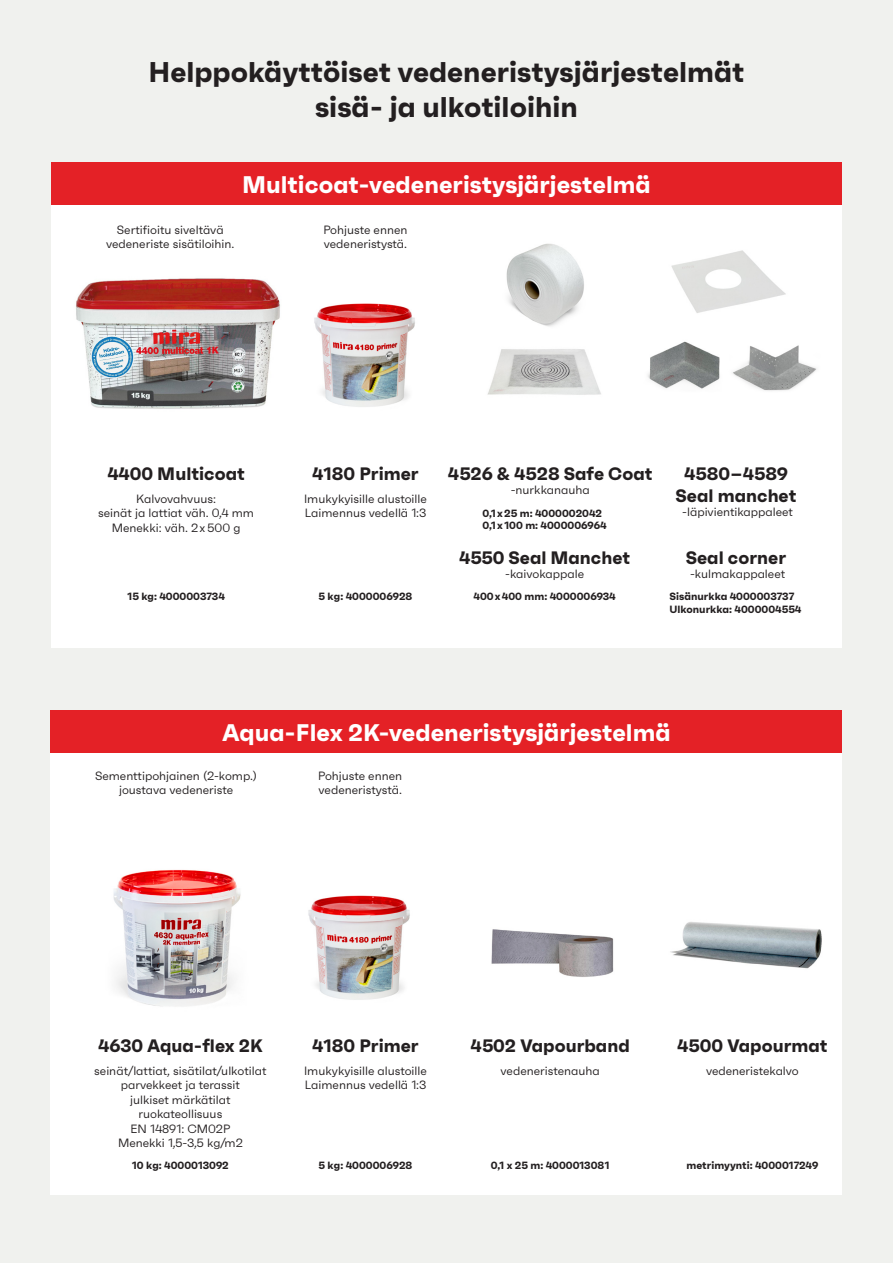
<style>
.page{position:relative;width:893px;height:1263px;background:#f0f1ee}
.page>*{position:absolute;margin:0;border:0;box-sizing:border-box;transform-origin:0 0}
.t1{font:700 28.5px/34.2px "Faktum";color:#231f20;text-align:center}
.t2{font:700 24px "Faktum";color:#fff}
.t3{font:700 18px/21.6px "Faktum";color:#231f20;text-align:center}
.t4{font:12px/14.4px "Faktum";color:#231f20;text-align:center}
.t5{font:700 10.5px "Faktum";color:#231f20}
</style>
<div class="page">
<div style="left:51px;top:753px;width:791px;height:441px;background:#fff"></div>
<div style="left:51px;top:710px;width:791px;height:43px;background:#e42126"></div>
<div style="left:51px;top:205px;width:791px;height:442px;background:#fff"></div>
<img style="left:76px;top:278px;width:204px;height:131px">
<img style="left:314px;top:303px;width:101px;height:104px">
<img style="left:113px;top:870px;width:128px;height:137px">
<img style="left:487px;top:349px;width:114px;height:46px">
<img style="left:506px;top:243px;width:78px;height:84px">
<img style="left:648px;top:341px;width:72px;height:48px">
<img style="left:732px;top:345px;width:85px;height:46px">
<img style="left:671px;top:250px;width:115px;height:63px">
<div style="left:51px;top:163px;width:791px;height:42px;background:#e42126"></div>
<img style="left:491px;top:929px;width:123px;height:48px">
<img style="left:670px;top:922px;width:152px;height:47px">
<img style="left:308px;top:895px;width:102px;height:105px">
<p class="t1" style="left:148px;top:55px;width:597px">Helppokäyttöiset vedeneristysjärjestelmät sisä- ja ulkotiloihin</p>
<p class="t2" style="left:242px;top:170px;width:410px">Multicoat-vedeneristysjärjestelmä</p>
<p class="t4" style="left:117px;top:222px;width:108px">Sertifioitu siveltävä</p>
<p class="t4" style="left:106px;top:237px;width:130px">vedeneriste sisätiloihin.</p>
<p class="t4" style="left:324px;top:222px;width:85px">Pohjuste ennen</p>
<p class="t4" style="left:324px;top:237px;width:85px">vedeneristystä.</p>
<p class="t3" style="left:107px;top:463px;width:139px">4400 Multicoat</p>
<p class="t4" style="left:136px;top:491px;width:81px">Kalvovahvuus:</p>
<p class="t4" style="left:98px;top:506px;width:157px">seinät ja lattiat väh. 0,4 mm</p>
<p class="t4" style="left:112px;top:520px;width:130px">Menekki: väh. 2 x 500 g</p>
<p class="t3" style="left:312px;top:463px;width:108px">4180 Primer</p>
<p class="t4" style="left:304px;top:491px;width:124px">Imukykyisille alustoille</p>
<p class="t4" style="left:305px;top:506px;width:123px">Laimennus vedellä 1:3</p>
<p class="t5" style="left:127px;top:589px;width:99px">15 kg: 4000003734</p>
<p class="t5" style="left:319px;top:589px;width:95px">5 kg: 4000006928</p>
<p class="t3" style="left:448px;top:463px;width:206px">4526 &amp; 4528 Safe Coat</p>
<p class="t4" style="left:511px;top:483px;width:81px">-nurkkanauha</p>
<p class="t5" style="left:483px;top:506px;width:121px">0,1 x 25 m: 4000002042</p>
<p class="t5" style="left:483px;top:519px;width:125px">0,1 x 100 m: 4000006964</p>
<p class="t3" style="left:676px;top:463px;width:122px">4580–4589<br>Seal manchet</p>
<p class="t4" style="left:682px;top:505px;width:112px">-läpivientikappaleet</p>
<p class="t3" style="left:459px;top:546px;width:173px">4550 Seal Manchet</p>
<p class="t4" style="left:505px;top:567px;width:81px">-kaivokappale</p>
<p class="t3" style="left:686px;top:546px;width:102px">Seal corner</p>
<p class="t4" style="left:690px;top:567px;width:97px">-kulmakappaleet</p>
<p class="t5" style="left:473px;top:589px;width:144px">400 x 400 mm: 4000006934</p>
<p class="t5" style="left:669px;top:589px;width:126px">Sisänurkka 4000003737</p>
<p class="t5" style="left:669px;top:602px;width:133px">Ulkonurkka: 4000004554</p>
<p class="t2" style="left:222px;top:717px;width:450px">Aqua-Flex 2K-vedeneristysjärjestelmä</p>
<p class="t4" style="left:95px;top:768px;width:164px">Sementtipohjainen (2-komp.) joustava vedeneriste</p>
<p class="t4" style="left:318px;top:768px;width:85px">Pohjuste ennen</p>
<p class="t4" style="left:319px;top:783px;width:85px">vedeneristystä.</p>
<p class="t3" style="left:98px;top:1035px;width:166px">4630 Aqua-flex 2K</p>
<p class="t4" style="left:94px;top:1063px;width:174px">seinät/lattiat, sisätilat/ulkotilat</p>
<p class="t4" style="left:121px;top:1078px;width:121px">parvekkeet ja terassit</p>
<p class="t4" style="left:130px;top:1092px;width:102px">julkiset märkätilat</p>
<p class="t4" style="left:138px;top:1107px;width:85px">ruokateollisuus</p>
<p class="t4" style="left:130px;top:1121px;width:101px">EN 14891: CM02P</p>
<p class="t4" style="left:118px;top:1135px;width:126px">Menekki 1,5-3,5 kg/m2</p>
<p class="t3" style="left:312px;top:1035px;width:108px">4180 Primer</p>
<p class="t4" style="left:304px;top:1063px;width:124px">Imukykyisille alustoille</p>
<p class="t4" style="left:305px;top:1078px;width:123px">Laimennus vedellä 1:3</p>
<p class="t3" style="left:471px;top:1035px;width:161px">4502 Vapourband</p>
<p class="t4" style="left:501px;top:1063px;width:101px">vedeneristenauha</p>
<p class="t3" style="left:677px;top:1035px;width:152px">4500 Vapourmat</p>
<p class="t4" style="left:706px;top:1063px;width:94px">vedeneristekalvo</p>
<p class="t5" style="left:132px;top:1158px;width:99px">10 kg: 4000013092</p>
<p class="t5" style="left:319px;top:1158px;width:95px">5 kg: 4000006928</p>
<p class="t5" style="left:491px;top:1158px;width:120px">0,1 x 25 m: 4000013081</p>
<p class="t5" style="left:686px;top:1158px;width:133px">metrimyynti: 4000017249</p>
</div>
